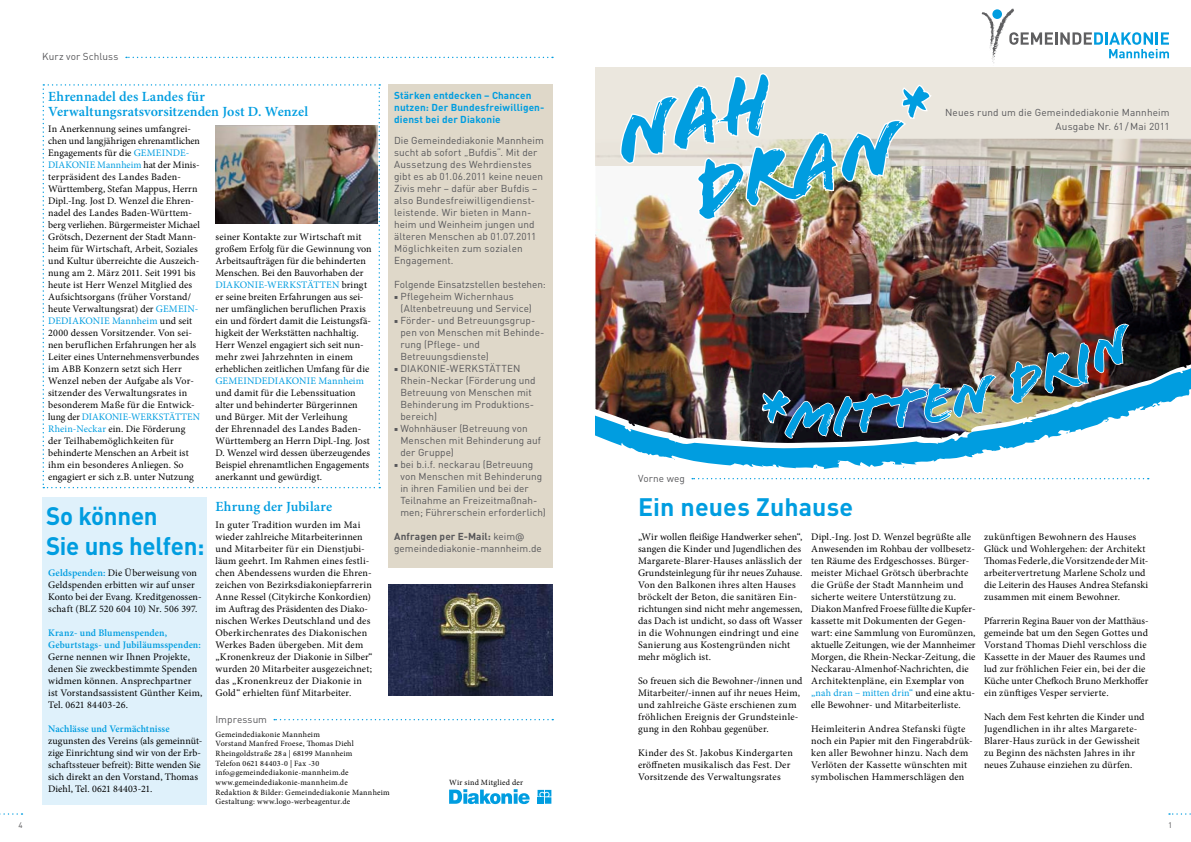
<style>
.page{position:relative;width:1191px;height:842px;background:#fff}
.page>*{position:absolute;margin:0;border:0;box-sizing:border-box;transform-origin:0 0}
.t1{font:700 25px/30px "DIN";letter-spacing:-.005em;color:#009de0;scale:.96 1}
.t2{font:700 25px "DIN";letter-spacing:-.005em;color:#009de0}
.t3{font:600 14px/15px "Minion Pro";letter-spacing:.005em;color:#009de0}
.t4{font:10px/12px "Minion Pro";letter-spacing:.015em;color:#000}
.t5{font:10px/12px "DIN";letter-spacing:.005em;color:#57575a}
.t6{font:600 10px/12px "Minion Pro";letter-spacing:.01em;color:#009de0}
.t7{font:700 10px/12px "DIN";letter-spacing:.01em;color:#009de0}
.t8{font:10px "Minion Pro";letter-spacing:.015em;color:#009de0}
.t9{font:8px/9.6px "Minion Pro";letter-spacing:.03em;color:#000}
.t10{font:8px "DIN";color:#57575a}
.s1{color:#009de0}
.s2{font-family:"Minion Pro";font-weight:600}
.s3{font-weight:700}
.s4{font-family:"DIN Next LT Pro"}
.s5{font-weight:500}
.s6{font-weight:600;color:#009de0}
</style>
<div class="page">
<svg style="left:43px;top:84px;width:337px;height:404px"></svg>
<svg style="left:981px;top:8px;width:188px;height:55px"></svg>
<img style="left:595px;top:165px;width:596px;height:188px">
<svg style="left:595px;top:67px;width:596px;height:98px;fill:#ebe7de"></svg>
<img style="left:595px;top:353px;width:596px;height:108px">
<svg style="left:126px;top:57px;width:427px;height:1px"></svg>
<svg style="left:0;top:813px;width:22px;height:2px"></svg>
<svg style="left:1169px;top:813px;width:22px;height:2px"></svg>
<img style="left:215px;top:125px;width:162px;height:98px">
<img style="left:388px;top:584px;width:165px;height:112px">
<div style="left:388px;top:84px;width:165px;height:483px;background:#dfd8c9"></div>
<svg style="left:449px;top:789px;width:80px;height:15px"></svg>
<svg style="left:537px;top:790px;width:14px;height:14px"></svg>
<svg style="left:274px;top:719px;width:279px;height:1px"></svg>
<div style="left:43px;top:497px;width:164px;height:307px;background:#dff1fb"></div>
<img style="left:619px;top:73px;width:313px;height:148px">
<img style="left:692px;top:323px;width:456px;height:157px">
<p class="t5" style="left:42px;top:50px;width:77px">Kurz vor Schluss</p>
<h2 class="t3" style="left:48px;top:89px;width:261px">Ehrennadel des Landes für<br>Verwaltungsratsvorsitzenden Jost D. Wenzel</h2>
<p class="t4" style="left:48px;top:123px;width:153px">In Anerkennung seines umfangrei&shy;chen und langjährigen ehrenamtlichen Engagements für die <span class="s1">GEMEINDE-DIAKONIE Mannheim</span> hat der Minis&shy;terpräsident des Landes Baden-Württemberg, Stefan Mappus, Herrn Dipl.-Ing. Jost D. Wenzel die Ehren&shy;nadel des Landes Baden-Württem&shy;berg verliehen. Bürgermeister Michael Grötsch, Dezernent der Stadt Mann&shy;heim für Wirtschaft, Arbeit, Soziales und Kultur überreichte die Auszeich&shy;nung am 2. März 2011. Seit 1991 bis heute ist Herr Wenzel Mitglied des Aufsichtsorgans (früher Vorstand/ heute Verwaltungsrat) der <span class="s1">GEMEIN-DEDIAKONIE Mannheim</span> und seit 2000 dessen Vorsitzender. Von sei&shy;nen beruflichen Erfahrungen her als Leiter eines Unternehmensverbundes im ABB Konzern setzt sich Herr Wenzel neben der Aufgabe als Vor&shy;sitzender des Verwaltungsrates in besonderem Maße für die Entwick&shy;lung der <span class="s1">DIAKONIE-WERKSTÄTTEN Rhein-Neckar</span> ein. Die Förderung der Teilhabemöglichkeiten für behinderte Menschen an Arbeit ist ihm ein besonderes Anliegen. So engagiert er sich z.B. unter Nutzung</p>
<p class="t7" style="left:394px;top:89px;width:152px">Stärken entdecken – Chancen nutzen: Der Bundesfreiwilligen&shy;dienst bei der Diakonie</p>
<p class="t5" style="left:945px;top:105px;width:226px;line-height:14.1px;text-align:right">Neues rund um die Gemeindediakonie Mannheim<br>Ausgabe Nr. 61 / Mai 2011</p>
<p class="t5" style="left:394px;top:134px;width:151px">Die Gemeindediakonie Mannheim sucht ab sofort „Bufdis“. Mit der<br>Aussetzung des Wehrdienstes gibt es ab 01.06.2011 keine neuen<br>Zivis mehr – dafür aber Bufdis – also Bundesfreiwilligendienst&shy;leistende. Wir bieten in Mann&shy;heim und Weinheim jungen und älteren Menschen ab 01.07.2011<br>Möglichkeiten zum sozialen<br>Engagement.</p>
<p class="t5" style="left:394px;top:278px;width:153px">Folgende Einsatzstellen bestehen:</p>
<p class="t5" style="left:400px;top:290px;width:133px;text-indent:-6px"><span class="s2">■</span> Pflegeheim Wichernhaus (Altenbetreuung und Service)</p>
<p class="t5" style="left:400px;top:314px;width:146px;text-indent:-6px"><span class="s2">■</span> Förder- und Betreuungsgrup&shy;pen von Menschen mit Behinde&shy;rung (Pflege- und<br>Betreuungsdienste)</p>
<p class="t5" style="left:400px;top:362px;width:137px;text-indent:-6px"><span class="s2">■</span> DIAKONIE-WERKSTÄTTEN<br>Rhein-Neckar (Förderung und<br>Betreuung von Menschen mit<br>Behinderung im Produktions&shy;bereich)</p>
<p class="t5" style="left:400px;top:422px;width:142px;text-indent:-6px"><span class="s2">■</span> Wohnhäuser (Betreuung von<br>Menschen mit Behinderung auf der Gruppe)</p>
<p class="t5" style="left:400px;top:458px;width:147px;text-indent:-6px"><span class="s2">■</span> bei b.i.f. neckarau (Betreuung von Menschen mit Behinderung in ihren Familien und bei der<br>Teilnahme an Freizeitmaßnah&shy;men; Führerschein erforderlich)</p>
<p class="t5" style="left:394px;top:530px;width:149px"><span class="s3">Anfragen per E-Mail:</span> keim<span class="s4">@ </span>gemeindediakonie-mannheim.de</p>
<p class="t4" style="left:215px;top:231px;width:158px">seiner Kontakte zur Wirtschaft mit großem Erfolg für die Gewinnung von Arbeitsaufträgen für die behinderten Menschen. Bei den Bauvorhaben der <span class="s1">DIAKONIE-WERKSTÄTTEN</span> bringt er seine breiten Erfahrungen aus sei&shy;ner umfänglichen beruflichen Praxis ein und fördert damit die Leistungsfä&shy;higkeit der Werkstätten nachhaltig.<br>Herr Wenzel engagiert sich seit nun&shy;mehr zwei Jahrzehnten in einem erheblichen zeitlichen Umfang für die</p>
<p class="t8" style="left:215px;top:374px;width:150px">GEMEINDEDIAKONIE Mannheim</p>
<p class="t4" style="left:215px;top:387px;width:156px">und damit für die Lebenssituation alter und behinderter Bürgerinnen und Bürger. Mit der Verleihung<br>der Ehrennadel des Landes Baden-Württemberg an Herrn Dipl.-Ing. Jost D. Wenzel wird dessen überzeugendes Beispiel ehrenamtlichen Engagements anerkannt und gewürdigt.</p>
<p class="t5" style="left:638px;top:472px;width:48px">Vorne weg</p>
<h2 class="t3" style="left:215px;top:499px;width:118px">Ehrung der Jubilare</h2>
<h1 class="t2" style="left:638px;top:491px;width:217px">Ein neues Zuhause</h1>
<p class="t4" style="left:215px;top:519px;width:159px">In guter Tradition wurden im Mai wieder zahlreiche Mitarbeiterinnen und Mitarbeiter für ein Dienstjubi&shy;läum geehrt. Im Rahmen eines festli&shy;chen Abendessens wurden die Ehren&shy;zeichen von Bezirksdiakoniepfarrerin Anne Ressel (Citykirche Konkordien) im Auftrag des Präsidenten des Diako&shy;nischen Werkes Deutschland und des Oberkirchenrates des Diakonischen Werkes Baden übergeben. Mit dem „Kronenkreuz der Diakonie in Silber“ wurden 20 Mitarbeiter ausgezeichnet; das „Kronenkreuz der Diakonie in Gold“ erhielten fünf Mitarbeiter.</p>
<h1 class="t1" style="left:46px;top:500px;width:166px">So können<br>Sie uns helfen:</h1>
<p class="t4" style="left:638px;top:531px;width:166px">„Wir wollen fleißige Handwerker sehen“, sangen die Kinder und Jugendlichen des Margarete-Blarer-Hauses anlässlich der Grundsteinlegung für ihr neues Zuhause.<br>Von den Balkonen ihres alten Hauses bröckelt der Beton, die sanitären Ein&shy;richtungen sind nicht mehr angemessen, das Dach ist undicht, so dass oft Wasser in die Wohnungen eindringt und eine Sanierung aus Kostengründen nicht mehr möglich ist.</p>
<p class="t4" style="left:638px;top:675px;width:166px">So freuen sich die Bewohner-/innen und Mitarbeiter/-innen auf ihr neues Heim, und zahlreiche Gäste erschienen zum fröhlichen Ereignis der Grundsteinle&shy;gung in den Rohbau gegenüber.</p>
<p class="t4" style="left:638px;top:747px;width:156px">Kinder des St. Jakobus Kindergarten eröffneten musikalisch das Fest. Der<br>Vorsitzende des Verwaltungsrates</p>
<p class="t4" style="left:811px;top:531px;width:166px">Dipl.-Ing. Jost D. Wenzel begrüßte alle Anwesenden im Rohbau der vollbesetz&shy;ten Räume des Erdgeschosses. Bürger&shy;meister Michael Grötsch überbrachte die Grüße der Stadt Mannheim und sicherte weitere Unterstützung zu.<br>Diakon Manfred Froese füllte die Kupfer&shy;kassette mit Dokumenten der Gegen&shy;wart: eine Sammlung von Euromünzen, aktuelle Zeitungen, wie der Mannheimer Morgen, die Rhein-Neckar-Zeitung, die Neckarau-Almenhof-Nachrichten, die Architektenpläne, ein Ex<span class="s5">emplar von </span><span class="s1">„nah dran – mitten drin“</span> <span class="s5">u</span>nd eine aktu&shy;elle Bewohner- und Mitarbeiterliste.</p>
<p class="t4" style="left:811px;top:723px;width:163px">Heimleiterin Andrea Stefanski fügte noch ein Papier mit den Fingerabdrüc&shy;ken aller Bewohner hinzu. Nach dem Verlöten der Kassette wünschten mit symbolischen Hammerschlägen den</p>
<p class="t4" style="left:984px;top:531px;width:166px">zukünftigen Bewohnern des Hauses Glück und Wohlergehen: der Architekt Thomas Federle, die Vorsitzende der Mit&shy;arbeitervertretung Marlene Scholz und die Leiterin des Hauses Andrea Stefanski zusammen mit einem Bewohner.</p>
<p class="t4" style="left:984px;top:615px;width:166px">Pfarrerin Regina Bauer von der Matthäus&shy;gemeinde bat um den Segen Gottes und Vorstand Thomas Diehl verschloss die Kassette in der Mauer des Raumes und lud zur fröhlichen Feier ein, bei der die Küche unter Chefkoch Bruno Merkhoffer ein zünftiges Vesper servierte.</p>
<p class="t4" style="left:984px;top:711px;width:162px">Nach dem Fest kehrten die Kinder und Jugendlichen in ihr altes Margarete-Blarer-Haus zurück in der Gewissheit zu Beginn des nächsten Jahres in ihr neues Zuhause einziehen zu dürfen.</p>
<p class="t4" style="left:48px;top:567px;width:155px"><span class="s6">Geldspenden:</span> Die Überweisung von Geldspenden erbitten wir auf unser Konto bei der Evang. Kreditgenossen&shy;schaft (BLZ 520 604 10) Nr. 506 397.</p>
<p class="t6" style="left:48px;top:627px;width:154px">Kranz- und Blumenspenden,<br>Geburtstags- und Jubiläumsspenden:</p>
<p class="t4" style="left:48px;top:651px;width:156px">Gerne nennen wir Ihnen Projekte, denen Sie zweckbestimmte Spenden widmen können. Ansprechpartner ist Vorstandsassistent Günther Keim,<br>Tel. 0621 84403-26.</p>
<p class="t6" style="left:48px;top:723px;width:123px">Nachlässe und Vermächtnisse</p>
<p class="t4" style="left:48px;top:735px;width:156px">zugunsten des Vereins (als gemeinnüt&shy;zige Einrichtung sind wir von der Erb&shy;schaftssteuer befreit): Bitte wenden Sie sich direkt an den Vorstand, Thomas Diehl, Tel. 0621 84403-21.</p>
<p class="t5" style="left:215px;top:713px;width:53px">Impressum</p>
<p class="t9" style="left:215px;top:729px;width:176px">Gemeindediakonie Mannheim<br>Vorstand Manfred Froese, Thomas Diehl Rheingoldstraße 28 a | 68199 Mannheim<br>Telefon 0621 84403-0 | Fax -30 info@gemeindediakonie-mannheim.de www.gemeindediakonie-mannheim.de<br>Redaktion &amp; Bilder: Gemeindediakonie Mannheim Gestaltung: www.logo-werbeagentur.de</p>
<p class="t9" style="left:449px;top:778px;width:75px">Wir sind Mitglied der</p>
<p class="t10" style="left:19px;top:820px;width:6px">4</p>
<p class="t10" style="left:1168px;top:820px;width:6px">1</p>
</div>
